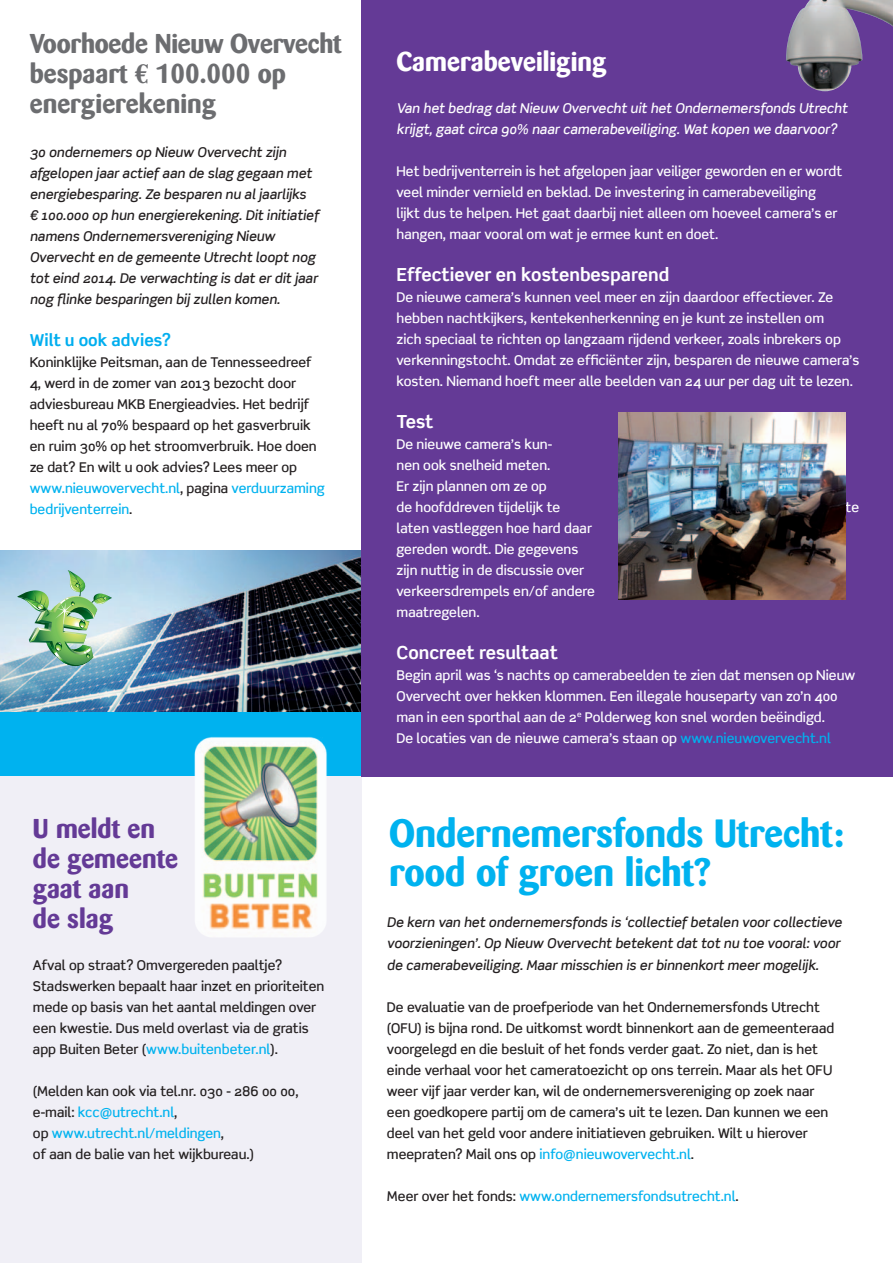
<style>
.page{position:relative;width:893px;height:1263px;background:#fff}
.page>*{position:absolute;margin:0;border:0;box-sizing:border-box;transform-origin:0 0}
.t1{font:700 39px/39px "Barmeno";color:#00b2ef}
.t2{font:700 27px/30px "Barmeno";color:#6c6d70}
.t3{font:700 27px/30px "Barmeno";color:#643a96}
.t4{font:700 27px "Barmeno";color:#fff}
.t5{font:700 18px "Scene Tele Two";color:#fff}
.t6{font:700 16.5px "Scene Tele Two";color:#00aeef}
.t7{font:500 13.5px/21px "Scene";color:#231f20}
.t8{font:500 13.5px/21px "Scene";color:#fff}
.t9{font:italic 500 13.5px/21px "Scene";color:#231f20}
.t10{font:italic 500 13.5px/21px "Scene";color:#fff}
.t11{font:500 13.5px "Scene";color:#00b2ef}
.s1{font-family:"Euro Serif"}
.s2{color:#00b2ef}
.s3{color:#231f20}
</style>
<div class="page">
<img style="left:0;top:551px;width:361px;height:161px">
<div style="left:0;top:776px;width:361px;height:487px;background:#f0eff6"></div>
<div style="left:0;top:712px;width:362px;height:64px;background:#00b2ef"></div>
<div style="left:361px;top:0;width:532px;height:776px;background:#643a96"></div>
<img style="left:194px;top:736px;width:133px;height:201px">
<img style="left:786px;top:0;width:103px;height:91px">
<img style="left:17px;top:570px;width:95px;height:96px">
<img style="left:619px;top:413px;width:226px;height:187px">
<h2 class="t2" style="left:30px;top:29px;width:313px">Voorhoede Nieuw Overvecht bespaart <span class="s1">€</span> 100.000 op energierekening</h2>
<p class="t9" style="left:30px;top:142px;width:291px">30 ondernemers op Nieuw Overvecht zijn afgelopen jaar actief aan de slag gegaan met energiebesparing. Ze besparen nu al jaarlijks<br>€ 100.000 op hun energierekening. Dit initiatief namens Ondernemersvereniging Nieuw Overvecht en de gemeente Utrecht loopt nog tot eind 2014. De verwachting is dat er dit jaar nog flinke besparingen bij zullen komen.</p>
<p class="t6" style="left:30px;top:330px;width:143px">Wilt u ook advies?</p>
<p class="t7" style="left:30px;top:352px;width:297px">Koninklijke Peitsman, aan de Tennesseedreef 4, werd in de zomer van 2013 bezocht door adviesbureau MKB Energieadvies. Het bedrijf heeft nu al 70% bespaard op het gasverbruik en ruim 30% op het stroomverbruik. Hoe doen ze dat? En wilt u ook advies? Lees meer op <span class="s2">www.nieuwovervecht.nl</span>, pagina <span class="s2">verduurzaming bedrijventerrein</span>.</p>
<h2 class="t3" style="left:33px;top:813px;width:147px">U meldt en de gemeente gaat aan<br>de slag</h2>
<p class="t7" style="left:33px;top:954px;width:293px">Afval op straat? Omvergereden paaltje?<br>Stadswerken bepaalt haar inzet en prioriteiten mede op basis van het aantal meldingen over een kwestie. Dus meld overlast via de gratis app Buiten Beter (<span class="s2">www.buitenbeter.nl</span>).</p>
<p class="t7" style="left:33px;top:1080px;width:267px">(Melden kan ook via tel.nr. 030 - 286 00 00, e-mail: <span class="s2">kcc@utrecht.nl</span>,<br>op <span class="s2">www.utrecht.nl/meldingen</span>,<br>of aan de balie van het wijkbureau.)</p>
<h2 class="t4" style="left:396px;top:45px;width:211px">Camerabeveiliging</h2>
<p class="t10" style="left:396px;top:97px;width:452px">Van het bedrag dat Nieuw Overvecht uit het Ondernemersfonds Utrecht krijgt, gaat circa 90% naar camerabeveiliging. Wat kopen we daarvoor?</p>
<p class="t8" style="left:396px;top:160px;width:447px">Het bedrijventerrein is het afgelopen jaar veiliger geworden en er wordt veel minder vernield en beklad. De investering in camerabeveiliging lijkt dus te helpen. Het gaat daarbij niet alleen om hoeveel camera’s er hangen, maar vooral om wat je ermee kunt en doet.</p>
<h3 class="t5" style="left:396px;top:263px;width:274px">Effectiever en kostenbesparend</h3>
<p class="t8" style="left:396px;top:286px;width:464px">De nieuwe camera’s kunnen veel meer en zijn daardoor effectiever. Ze hebben nachtkijkers, kentekenherkenning en je kunt ze instellen om<br>zich speciaal te richten op langzaam rijdend verkeer, zoals inbrekers op verkenningstocht. Omdat ze efficiënter zijn, besparen de nieuwe camera’s kosten. Niemand hoeft meer alle beelden van 24 uur per dag uit te lezen.</p>
<h3 class="t5" style="left:396px;top:410px;width:39px">Test</h3>
<p class="t8" style="left:396px;top:433px;width:165px">De nieuwe camera’s kun&shy;nen ook snelheid meten.<br>Er zijn plannen om ze op de hoofddreven tijdelijk te</p>
<p class="t8" style="left:845px;top:496px;width:15px">te</p>
<p class="t8" style="left:397px;top:517px;width:200px">laten vastleggen hoe hard daar gereden wordt. Die gegevens zijn nuttig in de discussie over verkeersdrempels en/of andere maatregelen.</p>
<h3 class="t5" style="left:396px;top:641px;width:163px">Concreet resultaat</h3>
<p class="t8" style="left:396px;top:664px;width:460px">Begin april was ‘s nachts op camerabeelden te zien dat mensen op Nieuw Overvecht over hekken klommen. Een illegale houseparty van zo’n 400 man in een sporthal aan de 2<sup>e</sup> Polderweg kon snel worden beëindigd.<br>De locaties van de nieuwe camera’s staan op <span class="s2">www.nieuwovervecht.nl</span></p>
<h1 class="t1" style="left:389px;top:814px;width:457px">Ondernemersfonds Utrecht: rood of groen licht?</h1>
<p class="t9" style="left:387px;top:912px;width:456px">De kern van het ondernemersfonds is ‘collectief betalen voor collectieve voorzieningen’. Op Nieuw Overvecht betekent dat tot nu toe vooral: voor de camerabeveiliging. Maar misschien is er binnenkort meer mogelijk.</p>
<p class="t7" style="left:387px;top:996px;width:449px">De evaluatie van de proefperiode van het Ondernemersfonds Utrecht (OFU) is bijna rond. De uitkomst wordt binnenkort aan de gemeenteraad voorgelegd en die besluit of het fonds verder gaat. Zo niet, dan is het einde verhaal voor het cameratoezicht op ons terrein. Maar als het OFU weer vijf jaar verder kan, wil de ondernemersvereniging op zoek naar een goedkopere partij om de camera’s uit te lezen. Dan kunnen we een deel van het geld voor andere initiatieven gebruiken. Wilt u hierover meepraten? Mail ons op <span class="s2">info@nieuwovervecht.nl</span>.</p>
<p class="t11" style="left:387px;top:1187px;width:353px"><span class="s3">Meer over het fonds:</span> www.ondernemersfondsutrecht.nl<span class="s3">.</span></p>
</div>
